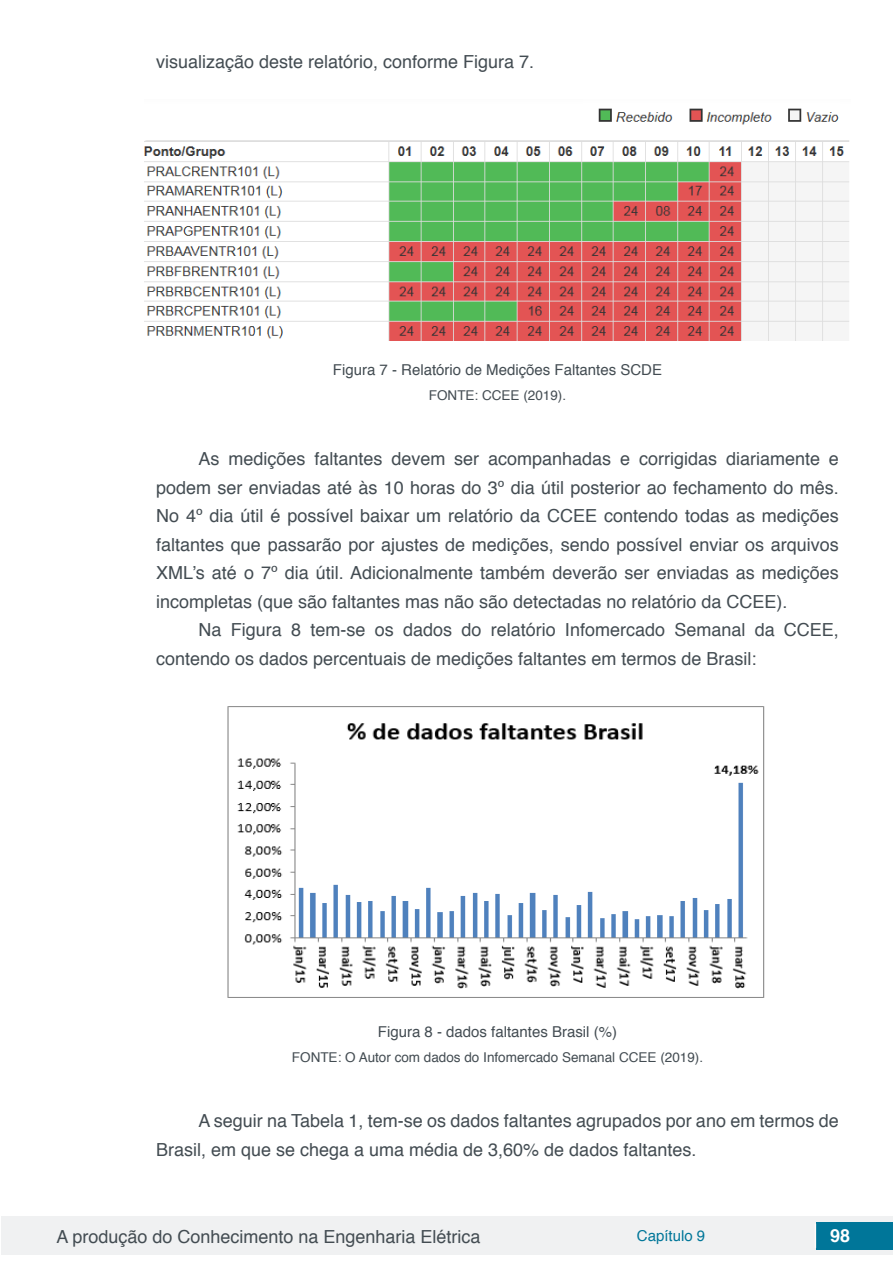
<style>
.page{position:relative;width:893px;height:1263px;background:#fff}
.page>*{position:absolute;margin:0;border:0;box-sizing:border-box;transform-origin:0 0}
.t1{font:18px/28.5px "Helvetica";color:#434c52}
.t2{font:700 18px "Helvetica";color:#fff}
.t3{font:15px "Helvetica";color:#434c52}
.t4{font:15px "Helvetica";color:#007699}
.t5{font:13.5px "Helvetica";color:#434c52}
</style>
<div class="page">
<div style="left:1px;top:1216px;width:891px;height:38px;background:#f0f1f2"></div>
<div style="left:816px;top:1222px;width:77px;height:27px;background:#007699"></div>
<svg style="left:815px;top:1224px;width:1px;height:24px"></svg>
<img style="left:145px;top:108px;width:704px;height:232px">
<img style="left:227px;top:706px;width:538px;height:292px">
<p class="t1" style="left:156px;top:47px;width:380px">visualização deste relatório, conforme Figura 7.</p>
<p class="t3" style="left:333px;top:358px;width:331px">Figura 7 - Relatório de Medições Faltantes SCDE</p>
<p class="t5" style="left:429px;top:385px;width:139px">FONTE: CCEE (2019).</p>
<p class="t1" style="left:156px;top:445px;width:684px;text-align:justify;text-indent:43px">As medições faltantes devem ser acompanhadas e corrigidas diariamente e podem ser enviadas até às 10 horas do 3º dia útil posterior ao fechamento do mês.<br>No 4º dia útil é possível baixar um relatório da CCEE contendo todas as medições faltantes que passarão por ajustes de medições, sendo possível enviar os arquivos XML’s até o 7º dia útil. Adicionalmente também deverão ser enviadas as medições incompletas (que são faltantes mas não são detectadas no relatório da CCEE).</p>
<p class="t1" style="left:156px;top:616px;width:684px;text-indent:43px">Na Figura 8 tem-se os dados do relatório Infomercado Semanal da CCEE, contendo os dados percentuais de medições faltantes em termos de Brasil:</p>
<p class="t3" style="left:378px;top:1020px;width:241px">Figura 8 - dados faltantes Brasil (%)</p>
<p class="t5" style="left:292px;top:1047px;width:413px">FONTE: O Autor com dados do Infomercado Semanal CCEE (2019).</p>
<p class="t1" style="left:156px;top:1107px;width:684px;text-indent:43px">A seguir na Tabela 1, tem-se os dados faltantes agrupados por ano em termos de<br>Brasil, em que se chega a uma média de 3,60% de dados faltantes.</p>
<p class="t1" style="left:56px;top:1223px;width:426px">A produção do Conhecimento na Engenharia Elétrica</p>
<p class="t4" style="left:637px;top:1224px;width:70px">Capítulo 9</p>
<p class="t2" style="left:830px;top:1221px;width:22px">98</p>
</div>
